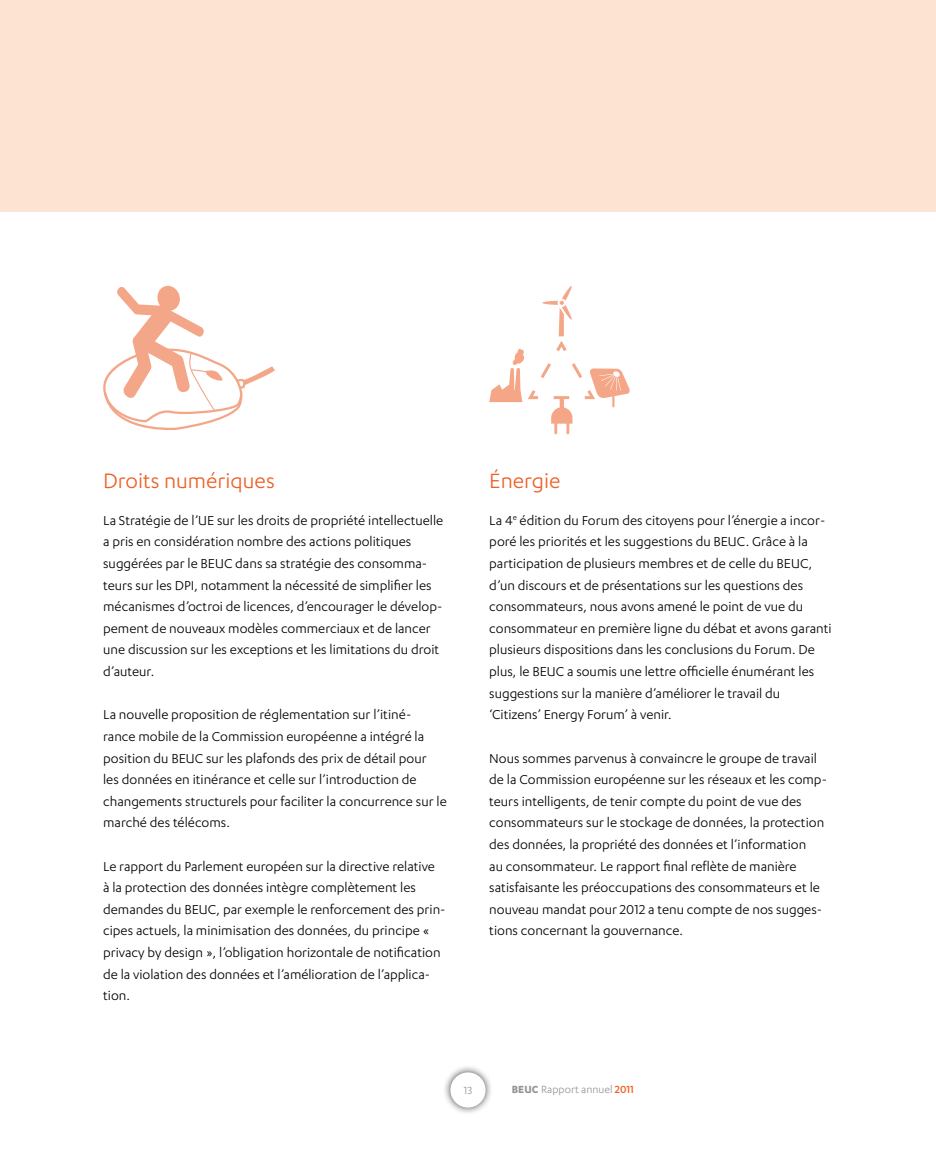
<style>
.page{position:relative;width:936px;height:1149px;background:#fff}
.page>*{position:absolute;margin:0;border:0;box-sizing:border-box;transform-origin:0 0}
.t1{font:24px "Karbon";color:#ee6025}
.t2{font:15px/21.6px "Karbon";color:#000}
.t3{font:12px "Karbon";color:#939598}
.s1{font-weight:700}
.s2{font-weight:500;color:#ee6025}
</style>
<div class="page">
<div style="left:0;top:0;width:935px;height:212px;background:#fde3d2"></div>
<svg style="left:103px;top:285px;width:172px;height:145px"></svg>
<svg style="left:489px;top:286px;width:140px;height:148px"></svg>
<div style="left:442px;top:1064px;width:51px;height:51px;background:#000;opacity:.75"></div>
<div style="left:450px;top:1071px;width:35px;height:36px;background:#fff;border-radius:50%"></div>
<h1 class="t1" style="left:103px;top:467px;width:173px">Droits numériques</h1>
<p class="t2" style="left:103px;top:509px;width:341px">La Stratégie de l’UE sur les droits de propriété intellectuelle a pris en considération nombre des actions politiques suggérées par le BEUC dans sa stratégie des consomma&shy;teurs sur les DPI, notamment la nécessité de simplifier les mécanismes d’octroi de licences, d’encourager le dévelop&shy;pement de nouveaux modèles commerciaux et de lancer une discussion sur les exceptions et les limitations du droit d’auteur.</p>
<p class="t2" style="left:103px;top:703px;width:345px">La nouvelle proposition de réglementation sur l’itiné&shy;rance mobile de la Commission européenne a intégré la position du BEUC sur les plafonds des prix de détail pour<br>les données en itinérance et celle sur l’introduction de changements structurels pour faciliter la concurrence sur le marché des télécoms.</p>
<p class="t2" style="left:103px;top:854px;width:344px">Le rapport du Parlement européen sur la directive relative<br>à la protection des données intègre complètement les demandes du BEUC, par exemple le renforcement des prin&shy;cipes actuels, la minimisation des données, du principe « privacy by design », l’obligation horizontale de notification de la violation des données et l’amélioration de l’applica&shy;tion.</p>
<h1 class="t1" style="left:489px;top:467px;width:73px">Énergie</h1>
<p class="t2" style="left:489px;top:509px;width:344px">La 4<sup>e</sup> édition du Forum des citoyens pour l’énergie a incor&shy;poré les priorités et les suggestions du BEUC. Grâce à la participation de plusieurs membres et de celle du BEUC, d’un discours et de présentations sur les questions des consommateurs, nous avons amené le point de vue du consommateur en première ligne du débat et avons garanti plusieurs dispositions dans les conclusions du Forum. De plus, le BEUC a soumis une lettre officielle énumérant les suggestions sur la manière d’améliorer le travail du ‘Citizens’ Energy Forum’ à venir.</p>
<p class="t2" style="left:489px;top:746px;width:339px">Nous sommes parvenus à convaincre le groupe de travail de la Commission européenne sur les réseaux et les comp&shy;teurs intelligents, de tenir compte du point de vue des consommateurs sur le stockage de données, la protection des données, la propriété des données et l’information<br>au consommateur. Le rapport final reflète de manière satisfaisante les préoccupations des consommateurs et le nouveau mandat pour 2012 a tenu compte de nos sugges&shy;tions concernant la gouvernance.</p>
<p class="t3" style="left:464px;top:1083px;width:10px">13</p>
<p class="t3" style="left:512px;top:1082px;width:124px"><span class="s1">BEUC</span> Rapport annuel <span class="s2">2011</span></p>
</div>
